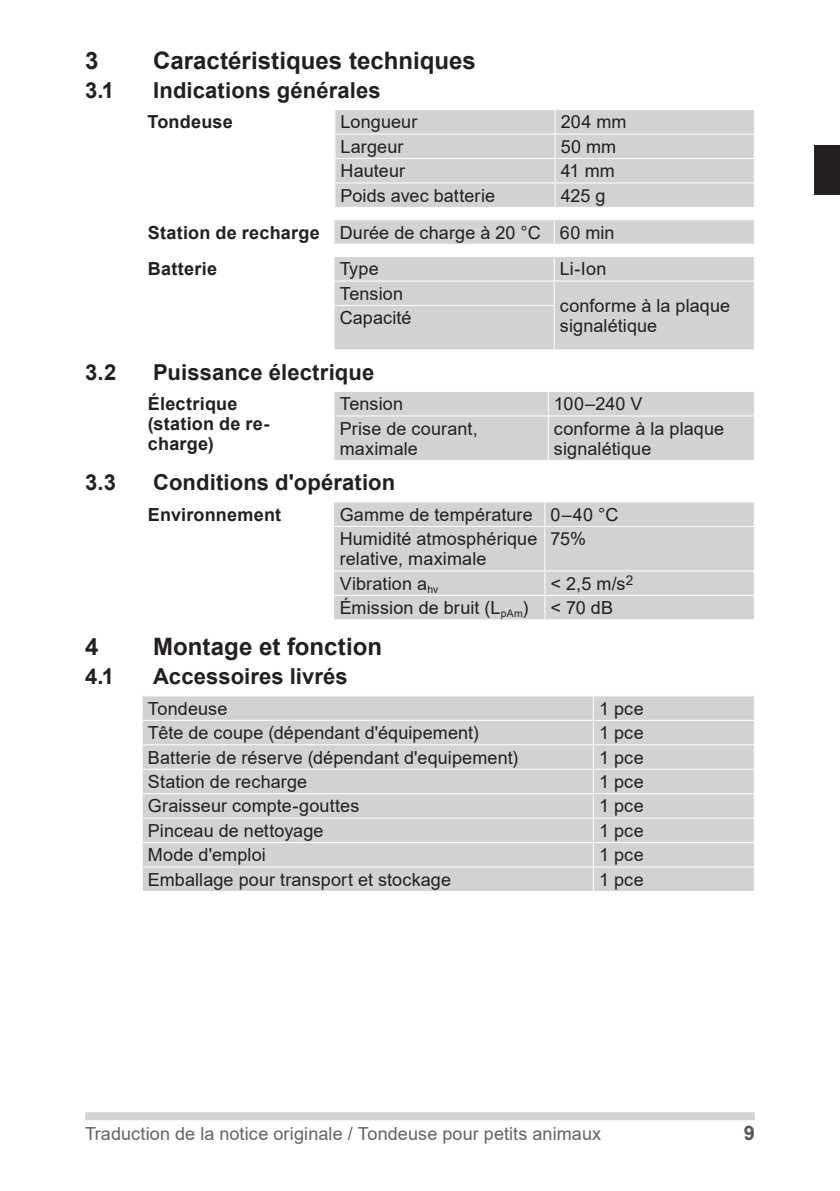
<style>
.page{position:relative;width:840px;height:1191px;background:#fff}
.page>*{position:absolute;margin:0;border:0;box-sizing:border-box;transform-origin:0 0}
.t1{font:700 24px "Arial";color:#231f20}
.t2{font:700 22px "Arial";letter-spacing:.005em;color:#231f20}
.t3{font:700 20px "Arial";color:#57585a}
.Tabelle_Grundtext{font:18px/20px "Arial";letter-spacing:.005em;color:#231f20}
.Tabelle_Grundtext-2{font:700 18px/20px "Arial";letter-spacing:.015em;color:#231f20}
.t4{font:18px "Arial";letter-spacing:.005em;color:#636366}
</style>
<div class="page">
<div style="left:814px;top:145px;width:25px;height:50px;background:#231f20"></div>
<div style="left:85px;top:1112px;width:669px;height:8px;background:#d1d2d4"></div>
<div style="left:335px;top:110px;width:418px;height:97px;background:#d1d2d4"></div>
<hr style="left:334px;top:134px;width:220px;height:1px;background:#fff">
<hr style="left:554px;top:134px;width:200px;height:1px;background:#fff">
<hr style="left:334px;top:158px;width:220px;height:1px;background:#fff">
<hr style="left:554px;top:158px;width:200px;height:1px;background:#fff">
<hr style="left:334px;top:182px;width:220px;height:1px;background:#fff">
<hr style="left:554px;top:182px;width:200px;height:1px;background:#fff">
<svg style="left:554px;top:110px;width:1px;height:97px"></svg>
<svg style="left:753px;top:110px;width:1px;height:97px"></svg>
<svg style="left:334px;top:220px;width:420px;height:24px;background:#d2d3d5"></svg>
<div style="left:334px;top:257px;width:420px;height:93px;background:#d1d2d4"></div>
<hr style="left:553px;top:306px;width:1px;height:43px;background:#fff">
<hr style="left:753px;top:305px;width:1px;height:44px;background:#fff">
<hr style="left:554px;top:349px;width:200px;height:1px;background:#fff">
<div style="left:334px;top:392px;width:420px;height:68px;background:#d1d2d4"></div>
<hr style="left:333px;top:415px;width:215px;height:1px;background:#fff">
<hr style="left:548px;top:415px;width:206px;height:1px;background:#fff">
<hr style="left:547px;top:416px;width:1px;height:44px;background:#fff">
<hr style="left:753px;top:416px;width:1px;height:44px;background:#fff">
<div style="left:334px;top:502px;width:419px;height:117px;background:#d1d2d4"></div>
<svg style="left:544px;top:502px;width:1px;height:24px"></svg>
<svg style="left:753px;top:502px;width:1px;height:24px"></svg>
<hr style="left:334px;top:526px;width:210px;height:1px;background:#fff">
<hr style="left:544px;top:526px;width:210px;height:1px;background:#fff">
<hr style="left:544px;top:527px;width:1px;height:43px;background:#fff">
<hr style="left:334px;top:570px;width:210px;height:1px;background:#fff">
<hr style="left:544px;top:570px;width:210px;height:1px;background:#fff">
<hr style="left:334px;top:595px;width:210px;height:1px;background:#fff">
<hr style="left:544px;top:595px;width:210px;height:1px;background:#fff">
<svg style="left:544px;top:571px;width:1px;height:48px"></svg>
<svg style="left:753px;top:571px;width:1px;height:48px"></svg>
<div style="left:143px;top:696px;width:610px;height:195px;background:#d1d2d4"></div>
<hr style="left:593px;top:720px;width:161px;height:1px;background:#fff">
<hr style="left:593px;top:744px;width:161px;height:1px;background:#fff">
<hr style="left:593px;top:768px;width:161px;height:1px;background:#fff">
<hr style="left:593px;top:793px;width:161px;height:1px;background:#fff">
<hr style="left:593px;top:817px;width:161px;height:1px;background:#fff">
<hr style="left:593px;top:842px;width:161px;height:1px;background:#fff">
<hr style="left:593px;top:866px;width:161px;height:1px;background:#fff">
<svg style="left:753px;top:696px;width:1px;height:195px"></svg>
<hr style="left:142px;top:720px;width:451px;height:1px;background:#fff">
<hr style="left:142px;top:744px;width:451px;height:1px;background:#fff">
<hr style="left:142px;top:768px;width:451px;height:1px;background:#fff">
<hr style="left:142px;top:793px;width:451px;height:1px;background:#fff">
<hr style="left:142px;top:817px;width:451px;height:1px;background:#fff">
<hr style="left:142px;top:842px;width:451px;height:1px;background:#fff">
<hr style="left:142px;top:866px;width:451px;height:1px;background:#fff">
<svg style="left:142px;top:696px;width:1px;height:195px"></svg>
<svg style="left:592px;top:696px;width:1px;height:195px"></svg>
<p class="t1" style="left:85px;top:43px;width:15px">3</p>
<p class="t1" style="left:153px;top:43px;width:324px">Caractéristiques techniques</p>
<p class="t2" style="left:85px;top:74px;width:30px">3.1</p>
<p class="t2" style="left:153px;top:74px;width:229px">Indications générales</p>
<p class="Tabelle_Grundtext-2" style="left:147px;top:112px;width:87px">Tondeuse</p>
<p class="Tabelle_Grundtext" style="left:340px;top:112px;width:78px">Longueur</p>
<p class="Tabelle_Grundtext" style="left:560px;top:112px;width:67px">204 mm</p>
<p class="Tabelle_Grundtext" style="left:340px;top:136px;width:64px">Largeur</p>
<p class="Tabelle_Grundtext" style="left:560px;top:136px;width:57px">50 mm</p>
<p class="Tabelle_Grundtext" style="left:340px;top:161px;width:66px">Hauteur</p>
<p class="Tabelle_Grundtext" style="left:560px;top:161px;width:56px">41 mm</p>
<p class="Tabelle_Grundtext" style="left:340px;top:185px;width:156px">Poids avec batterie</p>
<p class="Tabelle_Grundtext" style="left:560px;top:185px;width:46px">425 g</p>
<p class="Tabelle_Grundtext-2" style="left:148px;top:222px;width:173px">Station de recharge</p>
<p class="Tabelle_Grundtext" style="left:339px;top:222px;width:202px">Durée de charge à 20 °C</p>
<p class="Tabelle_Grundtext" style="left:559px;top:222px;width:56px">60 min</p>
<p class="Tabelle_Grundtext-2" style="left:148px;top:259px;width:71px">Batterie</p>
<p class="Tabelle_Grundtext" style="left:339px;top:259px;width:40px">Type</p>
<p class="Tabelle_Grundtext" style="left:559px;top:259px;width:48px">Li-Ion</p>
<p class="Tabelle_Grundtext" style="left:339px;top:283px;width:65px">Tension</p>
<p class="Tabelle_Grundtext" style="left:559px;top:295px;width:172px">conforme à la plaque signalétique</p>
<p class="Tabelle_Grundtext" style="left:339px;top:308px;width:73px">Capacité</p>
<p class="t2" style="left:85px;top:356px;width:33px">3.2</p>
<p class="t2" style="left:153px;top:356px;width:222px">Puissance électrique</p>
<p class="Tabelle_Grundtext-2" style="left:148px;top:394px;width:91px">Électrique</p>
<p class="Tabelle_Grundtext-2" style="left:148px;top:414px;width:123px">(station de re&shy;charge)</p>
<p class="Tabelle_Grundtext" style="left:339px;top:394px;width:65px">Tension</p>
<p class="Tabelle_Grundtext" style="left:553px;top:394px;width:90px">100–240 V</p>
<p class="Tabelle_Grundtext" style="left:339px;top:418px;width:139px">Prise de courant, maximale</p>
<p class="Tabelle_Grundtext" style="left:553px;top:418px;width:172px">conforme à la plaque signalétique</p>
<p class="t2" style="left:85px;top:467px;width:32px">3.3</p>
<p class="t2" style="left:153px;top:467px;width:243px">Conditions d'opération</p>
<p class="Tabelle_Grundtext-2" style="left:148px;top:504px;width:135px">Environnement</p>
<p class="Tabelle_Grundtext" style="left:339px;top:504px;width:194px">Gamme de température</p>
<p class="Tabelle_Grundtext" style="left:550px;top:504px;width:69px">0–40 °C</p>
<p class="Tabelle_Grundtext" style="left:339px;top:529px;width:199px">Humidité atmosphérique relative, maximale</p>
<p class="Tabelle_Grundtext" style="left:550px;top:529px;width:37px">75%</p>
<p class="Tabelle_Grundtext" style="left:339px;top:573px;width:100px">Vibration a<sub>hv</sub></p>
<p class="Tabelle_Grundtext" style="left:550px;top:573px;width:84px">&lt; 2,5 m/s<sup>2</sup></p>
<p class="Tabelle_Grundtext" style="left:339px;top:597px;width:190px">Émission de bruit (L<sub>pAm</sub>)</p>
<p class="Tabelle_Grundtext" style="left:550px;top:597px;width:64px">&lt; 70 dB</p>
<p class="t1" style="left:85px;top:629px;width:15px">4</p>
<p class="t1" style="left:153px;top:629px;width:230px">Montage et fonction</p>
<p class="t2" style="left:85px;top:661px;width:31px">4.1</p>
<p class="t2" style="left:153px;top:661px;width:196px">Accessoires livrés</p>
<p class="Tabelle_Grundtext" style="left:148px;top:698px;width:81px">Tondeuse</p>
<p class="Tabelle_Grundtext" style="left:598px;top:698px;width:46px">1 pce</p>
<p class="Tabelle_Grundtext" style="left:148px;top:722px;width:332px">Tête de coupe (dépendant d'équipement)</p>
<p class="Tabelle_Grundtext" style="left:598px;top:722px;width:46px">1 pce</p>
<p class="Tabelle_Grundtext" style="left:148px;top:747px;width:371px">Batterie de réserve (dépendant d'equipement)</p>
<p class="Tabelle_Grundtext" style="left:598px;top:747px;width:46px">1 pce</p>
<p class="Tabelle_Grundtext" style="left:148px;top:771px;width:161px">Station de recharge</p>
<p class="Tabelle_Grundtext" style="left:598px;top:771px;width:46px">1 pce</p>
<p class="Tabelle_Grundtext" style="left:148px;top:796px;width:213px">Graisseur compte-gouttes</p>
<p class="Tabelle_Grundtext" style="left:598px;top:796px;width:46px">1 pce</p>
<p class="Tabelle_Grundtext" style="left:148px;top:820px;width:177px">Pinceau de nettoyage</p>
<p class="Tabelle_Grundtext" style="left:598px;top:820px;width:46px">1 pce</p>
<p class="Tabelle_Grundtext" style="left:148px;top:845px;width:119px">Mode d'emploi</p>
<p class="Tabelle_Grundtext" style="left:598px;top:845px;width:46px">1 pce</p>
<p class="Tabelle_Grundtext" style="left:148px;top:869px;width:304px">Emballage pour transport et stockage</p>
<p class="Tabelle_Grundtext" style="left:598px;top:869px;width:46px">1 pce</p>
<p class="t4" style="left:85px;top:1121px;width:517px">Traduction de la notice originale / Tondeuse pour petits animaux</p>
<p class="t3" style="left:743px;top:1118px;width:13px">9</p>
</div>
